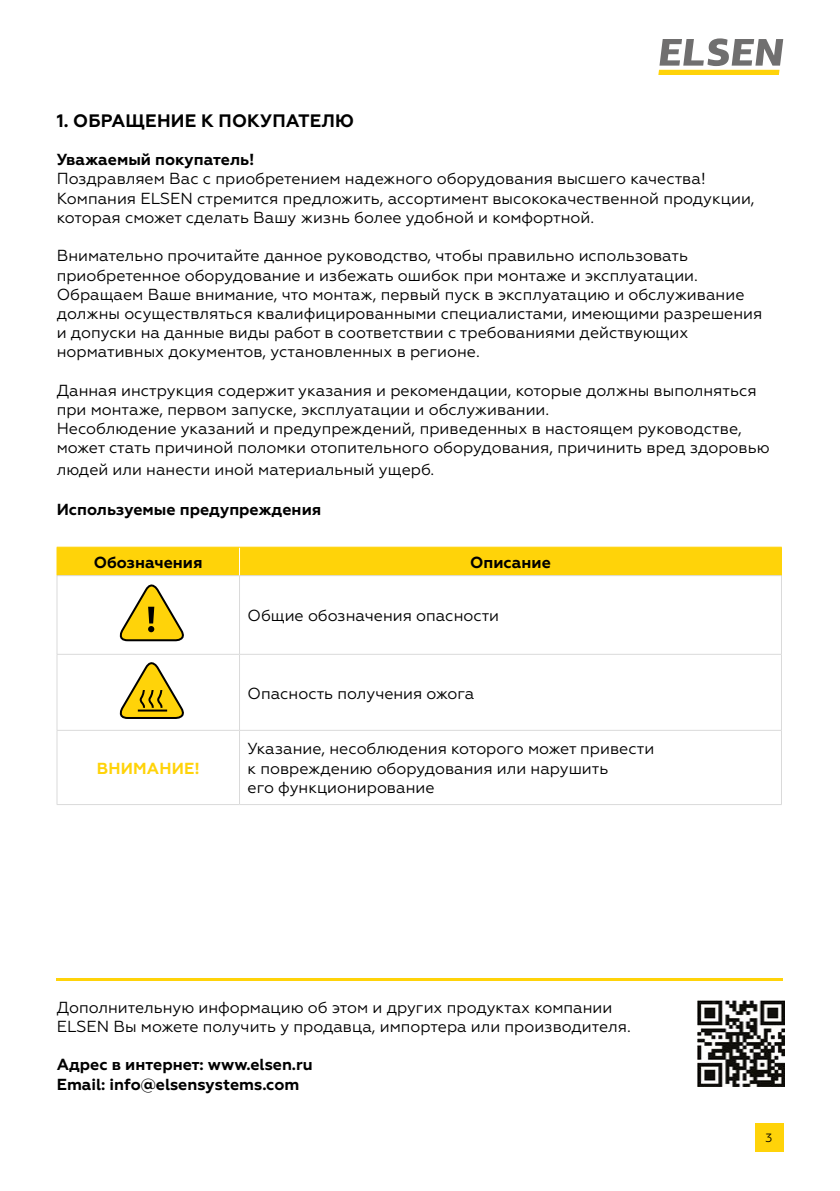
<style>
.page{position:relative;width:840px;height:1191px;background:#fff}
.page>*{position:absolute;margin:0;border:0;box-sizing:border-box;transform-origin:0 0}
.t1{font:700 18px "Geometria";letter-spacing:.01em;color:#000}
.t2{font:16px/19.2px "Geometria";color:#000}
.t3{font:700 16px/19.2px "Geometria";color:#000}
.t4{font:700 16px "Geometria";letter-spacing:.01em;color:#ffd309}
.t5{font:12px "Geometria";color:#000}
</style>
<div class="page">
<svg style="left:658px;top:38px;width:124px;height:37px"></svg>
<div style="left:754px;top:1123px;width:28px;height:28px;background:#ffd309"></div>
<hr style="left:57px;top:576px;width:1px;height:78px;background:#dadada">
<hr style="left:239px;top:576px;width:1px;height:78px;background:#dadada">
<hr style="left:780px;top:576px;width:1px;height:78px;background:#dadada">
<hr style="left:57px;top:654px;width:182px;height:1px;background:#dadada">
<hr style="left:57px;top:654px;width:1px;height:76px;background:#dadada">
<hr style="left:239px;top:654px;width:542px;height:1px;background:#dadada">
<hr style="left:239px;top:654px;width:1px;height:76px;background:#dadada">
<hr style="left:780px;top:654px;width:1px;height:76px;background:#dadada">
<hr style="left:57px;top:730px;width:182px;height:1px;background:#dadada">
<hr style="left:57px;top:730px;width:1px;height:74px;background:#dadada">
<hr style="left:239px;top:730px;width:542px;height:1px;background:#dadada">
<hr style="left:239px;top:730px;width:1px;height:74px;background:#dadada">
<hr style="left:780px;top:730px;width:1px;height:74px;background:#dadada">
<hr style="left:57px;top:804px;width:182px;height:1px;background:#dadada">
<hr style="left:239px;top:804px;width:542px;height:1px;background:#dadada">
<svg style="left:57px;top:547px;width:724px;height:95px"></svg>
<svg style="left:119px;top:662px;width:65px;height:57px"></svg>
<hr style="left:57px;top:978px;width:725px;height:3px;background:#ffd309">
<img style="left:697px;top:1000px;width:86px;height:87px">
<p class="t1" style="left:57px;top:110px;width:298px">1. ОБРАЩЕНИЕ К ПОКУПАТЕЛЮ</p>
<p class="t3" style="left:57px;top:150px;width:199px">Уважаемый покупатель!</p>
<p class="t2" style="left:57px;top:169px;width:699px">Поздравляем Вас с приобретением надежного оборудования высшего качества!<br>Компания ELSEN стремится предложить, ассортимент высококачественной продукции, которая сможет сделать Вашу жизнь более удобной и комфортной.</p>
<p class="t2" style="left:57px;top:246px;width:706px">Внимательно прочитайте данное руководство, чтобы правильно использовать приобретенное оборудование и избежать ошибок при монтаже и эксплуатации.<br>Обращаем Ваше внимание, что монтаж, первый пуск в эксплуатацию и обслуживание должны осуществляться квалифицированными специалистами, имеющими разрешения и допуски на данные виды работ в соответствии с требованиями действующих нормативных документов, установленных в регионе.</p>
<p class="t2" style="left:57px;top:380px;width:714px">Данная инструкция содержит указания и рекомендации, которые должны выполняться при монтаже, первом запуске, эксплуатации и обслуживании.<br>Несоблюдение указаний и предупреждений, приведенных в настоящем руководстве, может стать причиной поломки отопительного оборудования, причинить вред здоровью</p>
<p class="t2" style="left:57px;top:460px;width:379px">людей или нанести иной материальный ущерб.</p>
<p class="t3" style="left:57px;top:500px;width:266px">Используемые предупреждения</p>
<p class="t3" style="left:94px;top:552px;width:110px">Обозначения</p>
<p class="t3" style="left:470px;top:552px;width:82px">Описание</p>
<p class="t2" style="left:247px;top:606px;width:253px">Общие обозначения опасности</p>
<p class="t4" style="left:97px;top:758px;width:104px">ВНИМАНИЕ!</p>
<p class="t2" style="left:247px;top:683px;width:228px">Опасность получения ожога</p>
<p class="t2" style="left:247px;top:739px;width:408px">Указание, несоблюдения которого может привести к повреждению оборудования или нарушить<br>его функционирование</p>
<p class="t2" style="left:57px;top:997px;width:575px">Дополнительную информацию об этом и других продуктах компании<br>ELSEN Вы можете получить у продавца, импортера или производителя.</p>
<p class="t3" style="left:57px;top:1055px;width:257px">Адрес в интернет: www.elsen.ru<br>Email: info@elsensystems.com</p>
<p class="t5" style="left:765px;top:1130px;width:8px">3</p>
</div>
